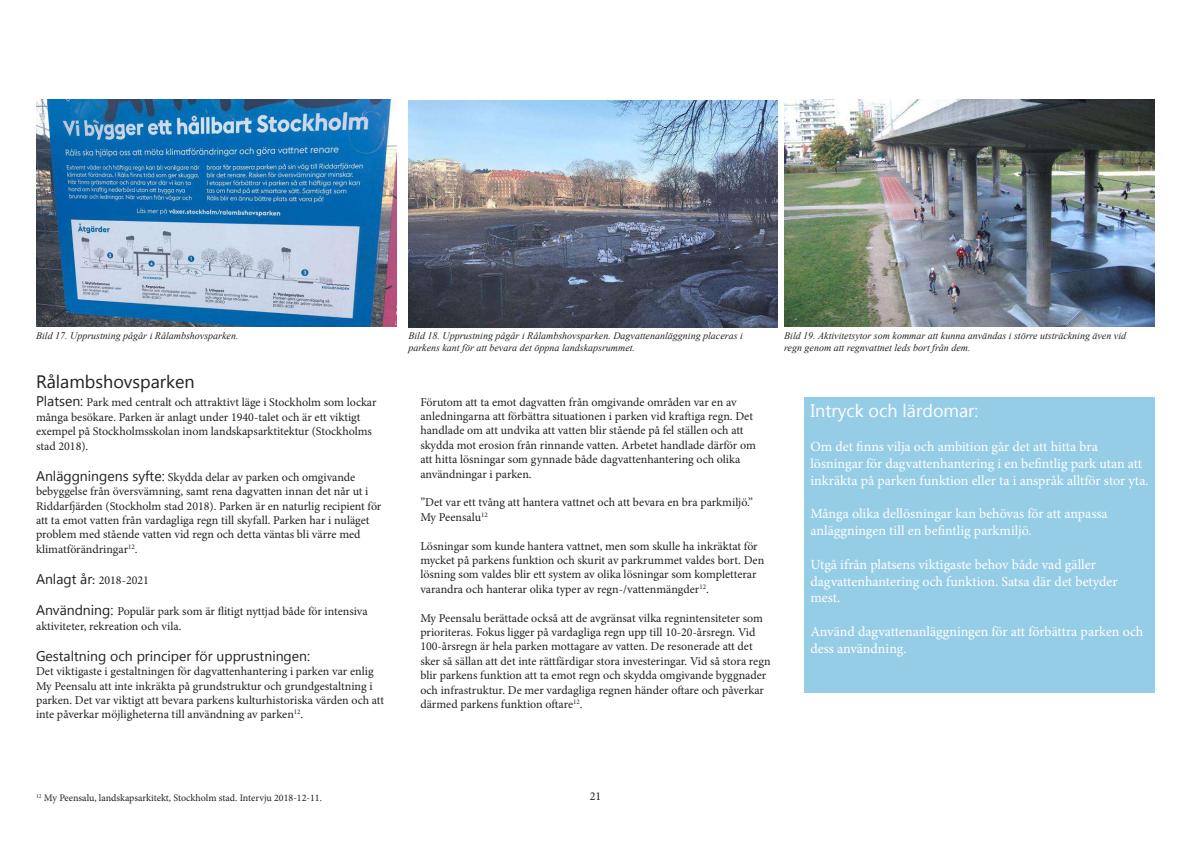
<style>
.page{position:relative;width:1191px;height:842px;background:#fff}
.page>*{position:absolute;margin:0;border:0;box-sizing:border-box;transform-origin:0 0}
.t1{font:18px "Myanmar Text";color:#fff}
.t2{font:18px "Myanmar Text";color:#241f1f}
.t3{font:14px/16.8px "Minion Pro";color:#fff}
.t4{font:14px "Myanmar Text";color:#241f1f}
.t5{font:12px/14.4px "Minion Pro";color:#241f1f}
.t6{font:italic 10px/12px "Times New Roman";color:#241f1f}
.t7{font:10px "Minion Pro";letter-spacing:-.005em;color:#241f1f}
.s1{font-family:"Myanmar Text";font-size:14px}
.s2{font-size:14px}
</style>
<div class="page">
<div style="left:804px;top:397px;width:351px;height:296px;background:#96cde6"></div>
<img style="left:36px;top:99px;width:361px;height:227px">
<img style="left:408px;top:100px;width:369px;height:227px">
<img style="left:784px;top:99px;width:370px;height:227px">
<p class="t6" style="left:36px;top:329px;width:204px">Bild 17. Upprustning pågår i Rålambshovsparken.</p>
<p class="t6" style="left:408px;top:329px;width:336px">Bild 18. Upprustning pågår i Rålambshovsparken. Dagvattenanläggning placeras i parkens kant för att bevara det öppna landskapsrummet.</p>
<p class="t6" style="left:784px;top:329px;width:343px">Bild 19. Aktivitetsytor som kommar att kunna användas i större utsträckning även vid regn genom att regnvattnet leds bort från dem.</p>
<h1 class="t2" style="left:36px;top:371px;width:160px">Rålambshovsparken</h1>
<p class="t5" style="left:36px;top:395px;width:342px"><span class="s1">Platsen:</span> Park med centralt och attraktivt läge i Stockholm som lockar många besökare. Parken är anlagt under 1940-talet och är ett viktigt exempel på Stockholmsskolan inom landskapsarktitektur (Stockholms stad 2018).</p>
<p class="t5" style="left:36px;top:470px;width:347px"><span class="s1">Anläggningens syfte:</span> Skydda delar av parken och omgivande bebyggelse från översvämning, samt rena dagvatten innan det når ut i Riddarfjärden (Stockholm stad 2018). Parken är en naturlig recipient för att ta emot vatten från vardagliga regn till skyfall. Parken har i nuläget problem med stående vatten vid regn och detta väntas bli värre med klimatförändringar<sup>12</sup>.</p>
<p class="t5" style="left:36px;top:573px;width:115px"><span class="s1">Anlagt år</span><span class="s2">:</span> 2018-2021</p>
<p class="t5" style="left:36px;top:604px;width:333px"><span class="s1">Användning:</span> Populär park som är flitigt nyttjad både för intensiva aktiviteter, rekreation och vila.</p>
<p class="t4" style="left:36px;top:648px;width:276px">Gestaltning och principer för upprustningen:</p>
<p class="t5" style="left:36px;top:664px;width:349px">Det viktigaste i gestaltningen för dagvattenhantering i parken var enlig My Peensalu att inte inkräkta på grundstruktur och grundgestaltning i parken. Det var viktigt att bevara parkens kulturhistoriska värden och att inte påverkar möjligheterna till användning av parken<sup>12</sup>.</p>
<p class="t7" style="left:36px;top:791px;width:287px"><sup>12</sup> My Peensalu, landskapsarkitekt, Stockholm stad. Intervju 2018-12-11.</p>
<p class="t5" style="left:420px;top:395px;width:337px">Förutom att ta emot dagvatten från omgivande områden var en av anledningarna att förbättra situationen i parken vid kraftiga regn. Det handlade om att undvika att vatten blir stående på fel ställen och att skydda mot erosion från rinnande vatten. Arbetet handlade därför om att hitta lösningar som gynnade både dagvattenhantering och olika användningar i parken.</p>
<p class="t5" style="left:420px;top:495px;width:334px">”Det var ett tvång att hantera vattnet och att bevara en bra parkmiljö.”<br>My Peensalu<sup>12</sup></p>
<p class="t5" style="left:420px;top:539px;width:345px">Lösningar som kunde hantera vattnet, men som skulle ha inkräktat för mycket på parkens funktion och skurit av parkrummet valdes bort. Den lösning som valdes blir ett system av olika lösningar som kompletterar varandra och hanterar olika typer av regn-/vattenmängder<sup>12</sup>.</p>
<p class="t5" style="left:420px;top:611px;width:352px">My Peensalu berättade också att de avgränsat vilka regnintensiteter som prioriteras. Fokus ligger på vardagliga regn upp till 10-20-årsregn. Vid 100-årsregn är hela parken mottagare av vatten. De resonerade att det sker så sällan att det inte rättfärdigar stora investeringar. Vid så stora regn blir parkens funktion att ta emot regn och skydda omgivande byggnader och infrastruktur. De mer vardagliga regnen händer oftare och påverkar därmed parkens funktion oftare<sup>12</sup>.</p>
<p class="t5" style="left:590px;top:789px;width:13px">21</p>
<h1 class="t1" style="left:810px;top:401px;width:169px">Intryck och lärdomar:</h1>
<p class="t3" style="left:810px;top:438px;width:340px">Om det finns vilja och ambition går det att hitta bra lösningar för dagvattenhantering i en befintlig park utan att inkräkta på parken funktion eller ta i anspråk alltför stor yta.</p>
<p class="t3" style="left:810px;top:505px;width:299px">Många olika dellösningar kan behövas för att anpassa anläggningen till en befintlig parkmiljö.</p>
<p class="t3" style="left:810px;top:556px;width:309px">Utgå ifrån platsens viktigaste behov både vad gäller dagvattenhantering och funktion. Satsa där det betyder mest.</p>
<p class="t3" style="left:810px;top:623px;width:334px">Använd dagvattenanläggningen för att förbättra parken och dess användning.</p>
</div>
